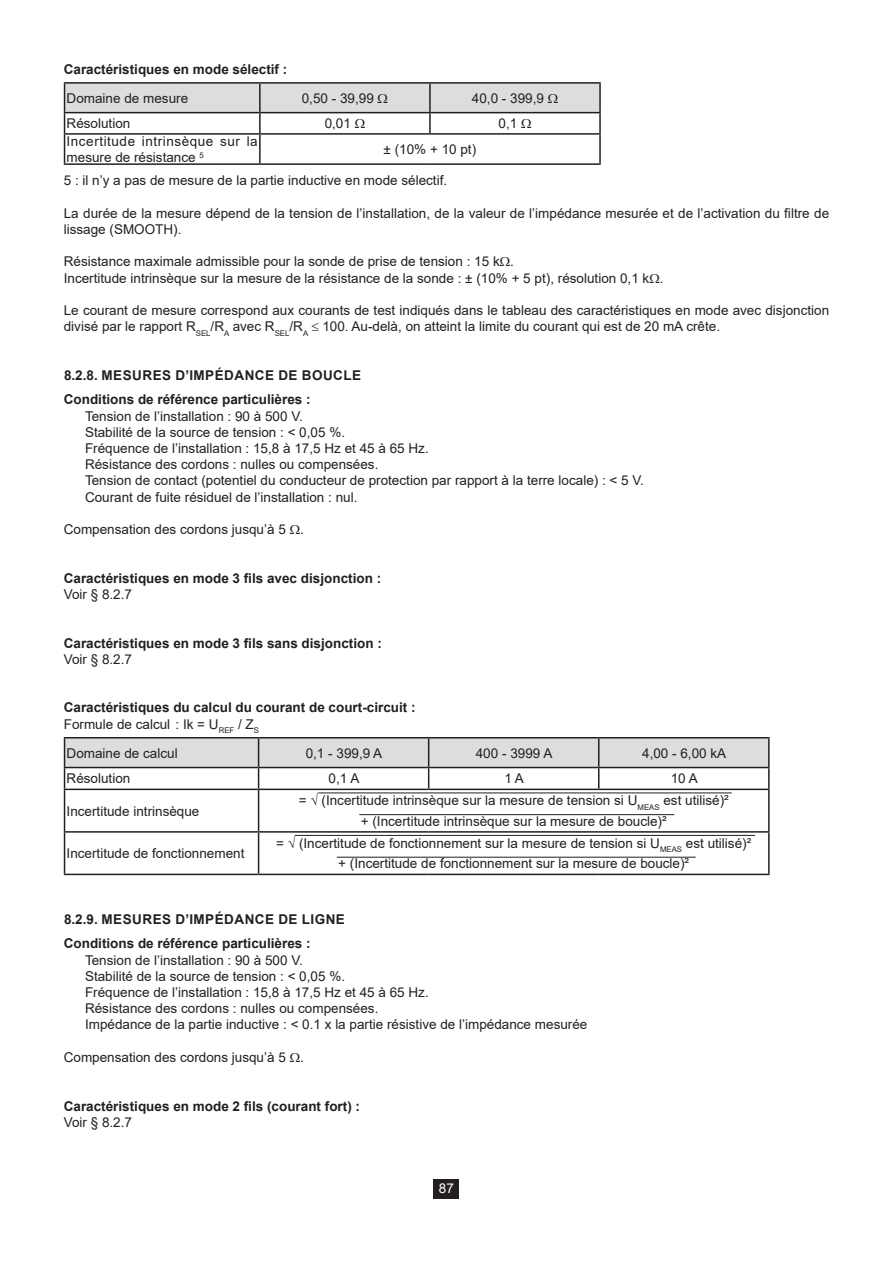
<style>
.page{position:relative;width:893px;height:1263px;background:#fff}
.page>*{position:absolute;margin:0;border:0;box-sizing:border-box;transform-origin:0 0}
.Texte_0{font:13.5px/16.2px "Arial";color:#231f20}
.Texte_retrait_5mm{font:13.5px "Arial";color:#231f20}
.Texte_0_gras{font:700 13.5px "Arial";color:#231f20}
.Texte_0_gras-2{font:700 13.5px "Arial";letter-spacing:.035em;color:#231f20}
.Texte_0-2{font:13.5px/16.2px "Arial";letter-spacing:.04em;color:#231f20}
.t1{font:13.5px "Arial";color:#fff}
</style>
<div class="page">
<div style="left:434px;top:1179px;width:25px;height:19px;background:#231f20"></div>
<hr style="left:64px;top:82px;width:196px;height:2px;background:#231f20">
<hr style="left:64px;top:163px;width:196px;height:2px;background:#231f20">
<hr style="left:260px;top:82px;width:170px;height:2px;background:#231f20">
<hr style="left:260px;top:163px;width:170px;height:2px;background:#231f20">
<hr style="left:430px;top:163px;width:171px;height:2px;background:#231f20">
<hr style="left:430px;top:82px;width:171px;height:2px;background:#231f20">
<hr style="left:430px;top:112px;width:171px;height:1px;background:#231f20">
<hr style="left:430px;top:133px;width:171px;height:2px;background:#231f20">
<hr style="left:599px;top:84px;width:2px;height:28px;background:#231f20">
<hr style="left:599px;top:113px;width:2px;height:20px;background:#231f20">
<hr style="left:599px;top:135px;width:2px;height:28px;background:#231f20">
<hr style="left:599px;top:767px;width:171px;height:1px;background:#231f20">
<hr style="left:768px;top:768px;width:2px;height:21px;background:#231f20">
<hr style="left:64px;top:789px;width:195px;height:1px;background:#231f20">
<hr style="left:64px;top:790px;width:1px;height:41px;background:#231f20">
<hr style="left:259px;top:789px;width:170px;height:1px;background:#231f20">
<hr style="left:258px;top:790px;width:1px;height:41px;background:#231f20">
<hr style="left:429px;top:789px;width:170px;height:1px;background:#231f20">
<hr style="left:599px;top:789px;width:171px;height:1px;background:#231f20">
<hr style="left:768px;top:790px;width:2px;height:41px;background:#231f20">
<hr style="left:64px;top:831px;width:195px;height:2px;background:#231f20">
<hr style="left:64px;top:833px;width:1px;height:41px;background:#231f20">
<hr style="left:259px;top:831px;width:170px;height:2px;background:#231f20">
<hr style="left:258px;top:833px;width:1px;height:41px;background:#231f20">
<hr style="left:429px;top:831px;width:170px;height:2px;background:#231f20">
<hr style="left:599px;top:831px;width:171px;height:2px;background:#231f20">
<hr style="left:768px;top:833px;width:2px;height:41px;background:#231f20">
<hr style="left:64px;top:874px;width:195px;height:1px;background:#231f20">
<hr style="left:259px;top:874px;width:170px;height:1px;background:#231f20">
<hr style="left:429px;top:874px;width:170px;height:1px;background:#231f20">
<hr style="left:599px;top:874px;width:171px;height:1px;background:#231f20">
<hr style="left:64px;top:737px;width:195px;height:1px;background:#231f20">
<hr style="left:259px;top:737px;width:170px;height:1px;background:#231f20">
<hr style="left:429px;top:737px;width:170px;height:1px;background:#231f20">
<hr style="left:599px;top:737px;width:171px;height:1px;background:#231f20">
<svg style="left:64px;top:738px;width:705px;height:51px"></svg>
<hr style="left:768px;top:738px;width:2px;height:29px;background:#231f20">
<hr style="left:318px;top:792px;width:414px;height:1px;background:#231f20">
<hr style="left:359px;top:814px;width:315px;height:1px;background:#231f20">
<hr style="left:295px;top:835px;width:460px;height:1px;background:#231f20">
<hr style="left:337px;top:857px;width:359px;height:1px;background:#231f20">
<svg style="left:64px;top:83px;width:536px;height:80px"></svg>
<p class="Texte_0_gras" style="left:64px;top:59px;width:225px">Caractéristiques en mode sélectif :</p>
<p class="Texte_0" style="left:67px;top:90px;width:123px">Domaine de mesure</p>
<p class="Texte_0" style="left:302px;top:90px;width:74px">0,50 - 39,99</p>
<p class="Texte_0" style="left:472px;top:90px;width:74px">40,0 - 399,9</p>
<p class="Texte_0" style="left:67px;top:115px;width:65px">Résolution</p>
<p class="Texte_0" style="left:325px;top:115px;width:28px">0,01</p>
<p class="Texte_0" style="left:499px;top:115px;width:20px">0,1</p>
<p class="Texte_0-2" style="left:67px;top:133px;width:193px">Incertitude intrinsèque sur la mesure de résistance <sup>5</sup></p>
<p class="Texte_0" style="left:384px;top:141px;width:94px">± (10% + 10 pt)</p>
<p class="Texte_0" style="left:64px;top:172px;width:385px">5 : il n’y a pas de mesure de la partie inductive en mode sélectif.</p>
<p class="Texte_0" style="left:64px;top:205px;width:767px">La durée de la mesure dépend de la tension de l’installation, de la valeur de l’impédance mesurée et de l’activation du filtre de lissage (SMOOTH).</p>
<p class="Texte_0" style="left:64px;top:253px;width:452px">Résistance maximale admissible pour la sonde de prise de tension : 15 k .</p>
<p class="Texte_0" style="left:64px;top:270px;width:601px">Incertitude intrinsèque sur la mesure de la résistance de la sonde : ± (10% + 5 pt), résolution 0,1 k .</p>
<p class="Texte_0" style="left:64px;top:302px;width:767px">Le courant de mesure correspond aux courants de test indiqués dans le tableau des caractéristiques en mode avec disjonction divisé par le rapport R<sub>SEL</sub>/R<sub>A</sub> avec R<sub>SEL</sub>/R<sub>A</sub> ≤ 100. Au-delà, on atteint la limite du courant qui est de 20 mA crête.</p>
<p class="Texte_0_gras-2" style="left:64px;top:365px;width:299px">8.2.8. MESURES D’IMPÉDANCE DE BOUCLE</p>
<p class="Texte_0_gras" style="left:64px;top:390px;width:248px">Conditions de référence particulières :</p>
<p class="Texte_retrait_5mm" style="left:85px;top:407px;width:219px">Tension de l’installation : 90 à 500 V.</p>
<p class="Texte_retrait_5mm" style="left:85px;top:423px;width:262px">Stabilité de la source de tension : &lt; 0,05 %.</p>
<p class="Texte_retrait_5mm" style="left:85px;top:439px;width:345px">Fréquence de l’installation : 15,8 à 17,5 Hz et 45 à 65 Hz.</p>
<p class="Texte_retrait_5mm" style="left:85px;top:455px;width:295px">Résistance des cordons : nulles ou compensées.</p>
<p class="Texte_retrait_5mm" style="left:85px;top:471px;width:560px">Tension de contact (potentiel du conducteur de protection par rapport à la terre locale) : &lt; 5 V.</p>
<p class="Texte_retrait_5mm" style="left:85px;top:488px;width:274px">Courant de fuite résiduel de l’installation : nul.</p>
<p class="Texte_0" style="left:64px;top:521px;width:242px">Compensation des cordons jusqu’à 5 .</p>
<p class="Texte_0_gras" style="left:64px;top:568px;width:319px">Caractéristiques en mode 3 fils avec disjonction :</p>
<p class="Texte_0" style="left:64px;top:586px;width:70px">Voir § 8.2.7</p>
<p class="Texte_0_gras" style="left:64px;top:633px;width:320px">Caractéristiques en mode 3 fils sans disjonction :</p>
<p class="Texte_0" style="left:64px;top:651px;width:70px">Voir § 8.2.7</p>
<p class="Texte_0_gras" style="left:64px;top:698px;width:353px">Caractéristiques du calcul du courant de court-circuit :</p>
<p class="Texte_0" style="left:64px;top:715px;width:197px">Formule de calcul : Ik = U<sub>REF</sub> / Z<sub>S</sub></p>
<p class="Texte_0" style="left:67px;top:745px;width:113px">Domaine de calcul</p>
<p class="Texte_0" style="left:306px;top:745px;width:78px">0,1 - 399,9 A</p>
<p class="Texte_0" style="left:476px;top:745px;width:78px">400 - 3999 A</p>
<p class="Texte_0" style="left:642px;top:745px;width:86px">4,00 - 6,00 kA</p>
<p class="Texte_0" style="left:67px;top:770px;width:65px">Résolution</p>
<p class="Texte_0" style="left:329px;top:770px;width:32px">0,1 A</p>
<p class="Texte_0" style="left:504px;top:770px;width:21px">1 A</p>
<p class="Texte_0" style="left:671px;top:770px;width:29px">10 A</p>
<p class="Texte_0" style="left:67px;top:803px;width:134px">Incertitude intrinsèque</p>
<p class="Texte_0" style="left:299px;top:792px;width:431px">= √ (Incertitude intrinsèque sur la mesure de tension si U<sub>MEAS</sub> est utilisé)²</p>
<p class="Texte_0" style="left:361px;top:813px;width:307px">+ (Incertitude intrinsèque sur la mesure de boucle)²</p>
<p class="Texte_0" style="left:67px;top:845px;width:179px">Incertitude de fonctionnement</p>
<p class="Texte_0" style="left:276px;top:835px;width:476px">= √ (Incertitude de fonctionnement sur la mesure de tension si U<sub>MEAS</sub> est utilisé)²</p>
<p class="Texte_0" style="left:338px;top:855px;width:352px">+ (Incertitude de fonctionnement sur la mesure de boucle)²</p>
<p class="Texte_0_gras-2" style="left:64px;top:909px;width:282px">8.2.9. MESURES D’IMPÉDANCE DE LIGNE</p>
<p class="Texte_0_gras" style="left:64px;top:934px;width:248px">Conditions de référence particulières :</p>
<p class="Texte_retrait_5mm" style="left:85px;top:951px;width:219px">Tension de l’installation : 90 à 500 V.</p>
<p class="Texte_retrait_5mm" style="left:85px;top:967px;width:262px">Stabilité de la source de tension : &lt; 0,05 %.</p>
<p class="Texte_retrait_5mm" style="left:85px;top:983px;width:345px">Fréquence de l’installation : 15,8 à 17,5 Hz et 45 à 65 Hz.</p>
<p class="Texte_retrait_5mm" style="left:85px;top:999px;width:295px">Résistance des cordons : nulles ou compensées.</p>
<p class="Texte_retrait_5mm" style="left:85px;top:1015px;width:504px">Impédance de la partie inductive : &lt; 0.1 x la partie résistive de l’impédance mesurée</p>
<p class="Texte_0" style="left:64px;top:1049px;width:242px">Compensation des cordons jusqu’à 5 .</p>
<p class="Texte_0_gras" style="left:64px;top:1096px;width:298px">Caractéristiques en mode 2 fils (courant fort) :</p>
<p class="Texte_0" style="left:64px;top:1114px;width:70px">Voir § 8.2.7</p>
<p class="t1" style="left:439px;top:1179px;width:17px">87</p>
</div>
